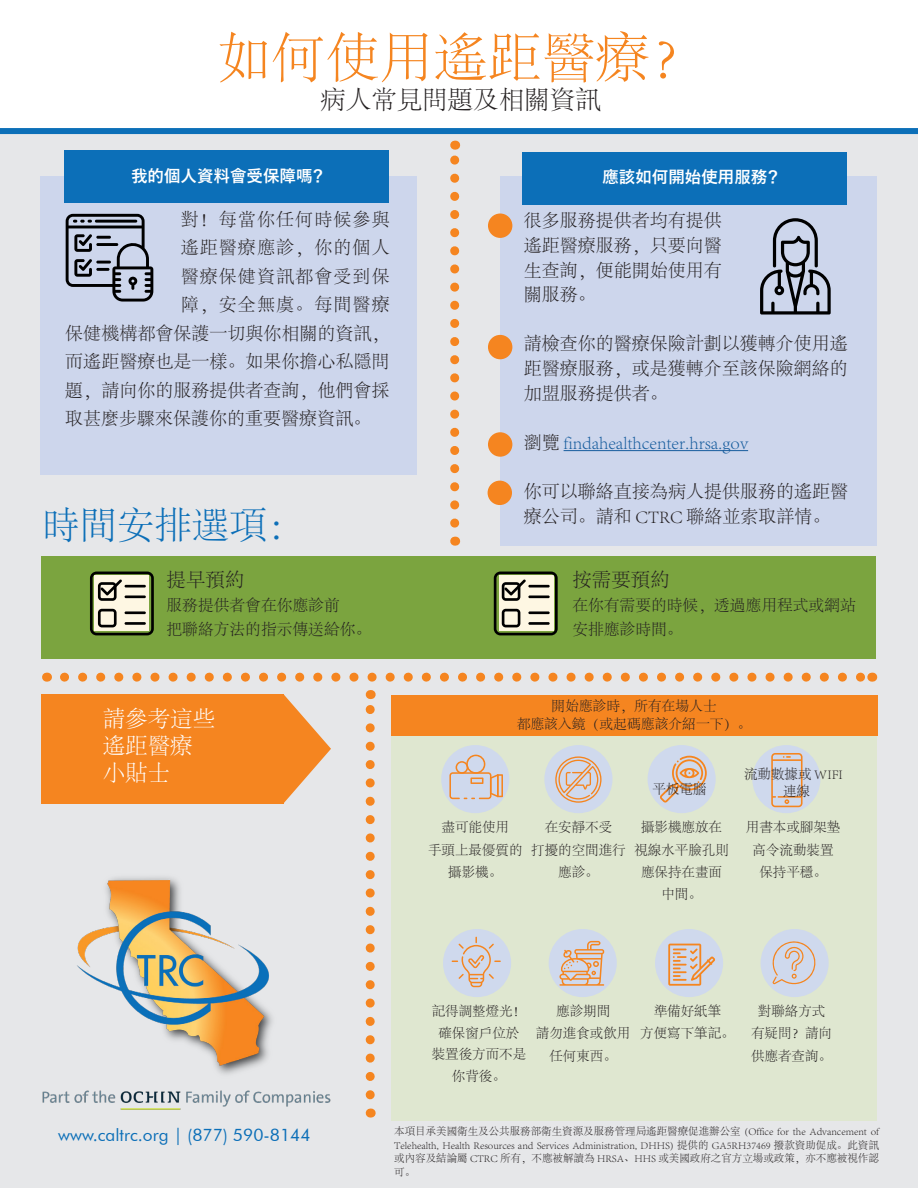
<style>
.page{position:relative;width:918px;height:1188px;background:#fff}
.page>*{position:absolute;margin:0;border:0;box-sizing:border-box;transform-origin:0 0}
.t1{font:300 54px "Adobe Song Std";color:#f58520}
.t2{font:300 37.5px "Adobe Song Std";color:#0c6fb8}
.t3{font:300 25.5px "Adobe Song Std";color:#231f20}
.t4{font:300 22.5px "Adobe Song Std";color:#fff}
.t5{font:300 19.5px "Adobe Song Std";color:#231f20}
.t6{font:300 18px/24.6px "Adobe Song Std";color:#231f20;text-align:justify}
.t7{font:300 18px "Adobe Song Std";letter-spacing:.06em;color:#231f20}
.t8{font:300 18px "Adobe Song Std";color:#175d9e}
.t9{font:17.25px "Futura BT";color:#0c6fb8}
.t10{font:700 16.5px "Yu Gothic";color:#fff}
.t11{font:300 15.75px/24px "Adobe Song Std";color:#231f20}
.t12{font:300 13.8px "Adobe Song Std";color:#231f20}
.t13{font:300 13.5px/22.2px "Adobe Song Std";color:#231f20;text-align:center}
.t14{font:300 10.5px/13.5px "Adobe Song Std";color:#231f20;text-align:justify}
.s1{color:#231f20}
</style>
<div class="page">
<div style="left:0;top:134px;width:918px;height:1053px;background:#e6e7e9"></div>
<div style="left:41px;top:176px;width:376px;height:298px;background:#cdd6ec"></div>
<div style="left:0;top:128px;width:918px;height:6px;background:#0c6fb8"></div>
<div style="left:64px;top:151px;width:324px;height:52px;background:#0c6fb8"></div>
<div style="left:500px;top:176px;width:376px;height:370px;background:#cdd6ec"></div>
<div style="left:522px;top:152px;width:325px;height:53px;background:#0c6fb8"></div>
<hr style="left:564px;top:450px;width:184px;height:1px;background:#175d9e">
<div style="left:41px;top:694px;width:243px;height:109px;background:#f58520"></div>
<svg style="left:284px;top:695px;width:47px;height:108px"></svg>
<svg style="left:64px;top:673px;width:799px;height:9px"></svg>
<svg style="left:66px;top:214px;width:87px;height:88px"></svg>
<hr style="left:96px;top:236px;width:15px;height:3px;background:#000">
<hr style="left:96px;top:243px;width:22px;height:3px;background:#000">
<hr style="left:96px;top:261px;width:15px;height:3px;background:#000">
<hr style="left:96px;top:268px;width:14px;height:3px;background:#000">
<svg style="left:760px;top:218px;width:71px;height:97px"></svg>
<div style="left:488px;top:213px;width:24px;height:25px;background:#f58520;border-radius:50%"></div>
<div style="left:488px;top:335px;width:24px;height:24px;background:#f58520;border-radius:50%"></div>
<div style="left:488px;top:432px;width:24px;height:25px;background:#f58520;border-radius:50%"></div>
<div style="left:488px;top:481px;width:24px;height:24px;background:#f58520;border-radius:50%"></div>
<div style="left:41px;top:556px;width:835px;height:103px;background:#7ba43f"></div>
<svg style="left:366px;top:690px;width:9px;height:405px"></svg>
<svg style="left:90px;top:572px;width:64px;height:63px;background:#abab94"></svg>
<hr style="left:125px;top:611px;width:21px;height:3px;background:#000">
<hr style="left:125px;top:622px;width:21px;height:3px;background:#000">
<svg style="left:494px;top:572px;width:64px;height:63px;background:#abab94"></svg>
<hr style="left:528px;top:611px;width:22px;height:3px;background:#000">
<hr style="left:528px;top:622px;width:22px;height:3px;background:#000">
<div style="left:391px;top:719px;width:486px;height:401px;background:#dfe7d0"></div>
<div style="left:441px;top:745px;width:68px;height:68px;background:#cfd9ed;border-radius:50%"></div>
<div style="left:544px;top:745px;width:69px;height:68px;background:#cfd9ed;border-radius:50%"></div>
<div style="left:648px;top:745px;width:68px;height:68px;background:#cfd9ed;border-radius:50%"></div>
<div style="left:752px;top:745px;width:68px;height:68px;background:#cfd9ed;border-radius:50%"></div>
<div style="left:443px;top:929px;width:68px;height:68px;background:#cfd9ed;border-radius:50%"></div>
<div style="left:549px;top:929px;width:68px;height:68px;background:#cfd9ed;border-radius:50%"></div>
<div style="left:655px;top:929px;width:68px;height:68px;background:#cfd9ed;border-radius:50%"></div>
<div style="left:761px;top:929px;width:68px;height:68px;background:#cfd9ed;border-radius:50%"></div>
<svg style="left:449px;top:755px;width:54px;height:44px"></svg>
<svg style="left:555px;top:756px;width:47px;height:47px"></svg>
<svg style="left:660px;top:756px;width:47px;height:47px"></svg>
<svg style="left:771px;top:753px;width:32px;height:54px"></svg>
<svg style="left:452px;top:937px;width:49px;height:50px"></svg>
<svg style="left:559px;top:941px;width:45px;height:45px"></svg>
<svg style="left:668px;top:944px;width:47px;height:42px"></svg>
<svg style="left:772px;top:941px;width:44px;height:43px"></svg>
<div style="left:273px;top:701px;width:12px;height:92px;background:#f58520"></div>
<div style="left:391px;top:696px;width:487px;height:40px;background:#f58520"></div>
<img style="left:42px;top:877px;width:289px;height:233px">
<svg style="left:450px;top:141px;width:9px;height:382px"></svg>
<p class="t1" style="left:218px;top:29px;width:487px">如何使用遙距醫療？</p>
<p class="t3" style="left:320px;top:86px;width:282px">病人常見問題及相關資訊</p>
<p class="t10" style="left:131px;top:166px;width:197px">我的個人資料會受保障嗎？</p>
<p class="t7" style="left:181px;top:210px;width:210px">對！每當你任何時候參與</p>
<p class="t7" style="left:181px;top:238px;width:210px">遙距醫療應診，你的個人</p>
<p class="t7" style="left:181px;top:267px;width:210px">醫療保健資訊都會受到保</p>
<p class="t7" style="left:181px;top:295px;width:210px">障，安全無虞。每間醫療</p>
<p class="t6" style="left:65px;top:322px;width:326px">保健機構都會保護一切與你相關的資訊，</p>
<p class="t6" style="left:65px;top:350px;width:326px">而遙距醫療也是一樣。如果你擔心私隱問</p>
<p class="t6" style="left:65px;top:379px;width:326px">題，請向你的服務提供者查詢，他們會採</p>
<p class="t6" style="left:65px;top:407px;width:308px">取甚麼步驟來保護你的重要醫療資訊。</p>
<p class="t2" style="left:42px;top:505px;width:264px">時間安排選項：</p>
<p class="t5" style="left:167px;top:570px;width:79px">提早預約</p>
<p class="t11" style="left:167px;top:594px;width:175px">服務提供者會在你應診前</p>
<p class="t11" style="left:167px;top:618px;width:206px">把聯絡方法的指示傳送給你。</p>
<p class="t4" style="left:103px;top:706px;width:114px">請參考這些</p>
<p class="t4" style="left:103px;top:733px;width:91px">遙距醫療</p>
<p class="t4" style="left:103px;top:760px;width:69px">小貼士</p>
<p class="t10" style="left:602px;top:168px;width:180px">應該如何開始使用服務？</p>
<p class="t6" style="left:524px;top:209px;width:199px">很多服務提供者均有提供遙距醫療服務，只要向醫生查詢，便能開始使用有關服務。</p>
<p class="t6" style="left:524px;top:332px;width:325px">請檢查你的醫療保險計劃以獲轉介使用遙距醫療服務，或是獲轉介至該保險網絡的加盟服務提供者。</p>
<p class="t8" style="left:524px;top:433px;width:226px"><span class="s1">瀏覽</span> findahealthcenter.hrsa.gov</p>
<p class="t6" style="left:524px;top:480px;width:326px">你可以聯絡直接為病人提供服務的遙距醫療公司。請和 CTRC 聯絡並索取詳情。</p>
<p class="t5" style="left:572px;top:570px;width:99px">按需要預約</p>
<p class="t11" style="left:572px;top:594px;width:285px">在你有需要的時候，透過應用程式或網站安排應診時間。</p>
<p class="t12" style="left:551px;top:698px;width:167px">開始應診時，所有在場人士</p>
<p class="t12" style="left:517px;top:716px;width:236px">都應該入鏡（或起碼應該介紹一下）。</p>
<p class="t13" style="left:744px;top:764px;width:100px">流動數據或 WIFI</p>
<p class="t13" style="left:653px;top:779px;width:55px">平板電腦</p>
<p class="t13" style="left:783px;top:780px;width:28px">連線</p>
<p class="t13" style="left:428px;top:817px;width:96px">盡可能使用<br>手頭上最優質的攝影機。</p>
<p class="t13" style="left:634px;top:817px;width:96px">攝影機應放在視線水平臉孔則應保持在畫面中間。</p>
<p class="t13" style="left:746px;top:817px;width:96px">用書本或腳架墊高令流動裝置保持平穩。</p>
<p class="t13" style="left:531px;top:817px;width:96px">在安靜不受<br>打擾的空間進行應診。</p>
<p class="t13" style="left:432px;top:1001px;width:96px;line-height:21.5px">記得調整燈光！確保窗戶位於裝置後方而不是你背後。</p>
<p class="t13" style="left:536px;top:1001px;width:96px">應診期間<br>請勿進食或飲用任何東西。</p>
<p class="t13" style="left:640px;top:1001px;width:96px">準備好紙筆<br>方便寫下筆記。</p>
<p class="t13" style="left:751px;top:1001px;width:82px">對聯絡方式有疑問？請向供應者查詢。</p>
<p class="t9" style="left:58px;top:1124px;width:254px">www.caltrc.org | (877) 590-8144</p>
<p class="t14" style="left:394px;top:1125px;width:486px">本項目承美國衛生及公共服務部衛生資源及服務管理局遙距醫療促進辦公室 (Office for the Advancement of Telehealth, Health Resources and Services Administration, DHHS) 提供的 GA5RH37469 撥款資助促成。此資訊或內容及結論屬 CTRC 所有，不應被解讀為 HRSA、HHS 或美國政府之官方立場或政策，亦不應被視作認可。</p>
</div>
